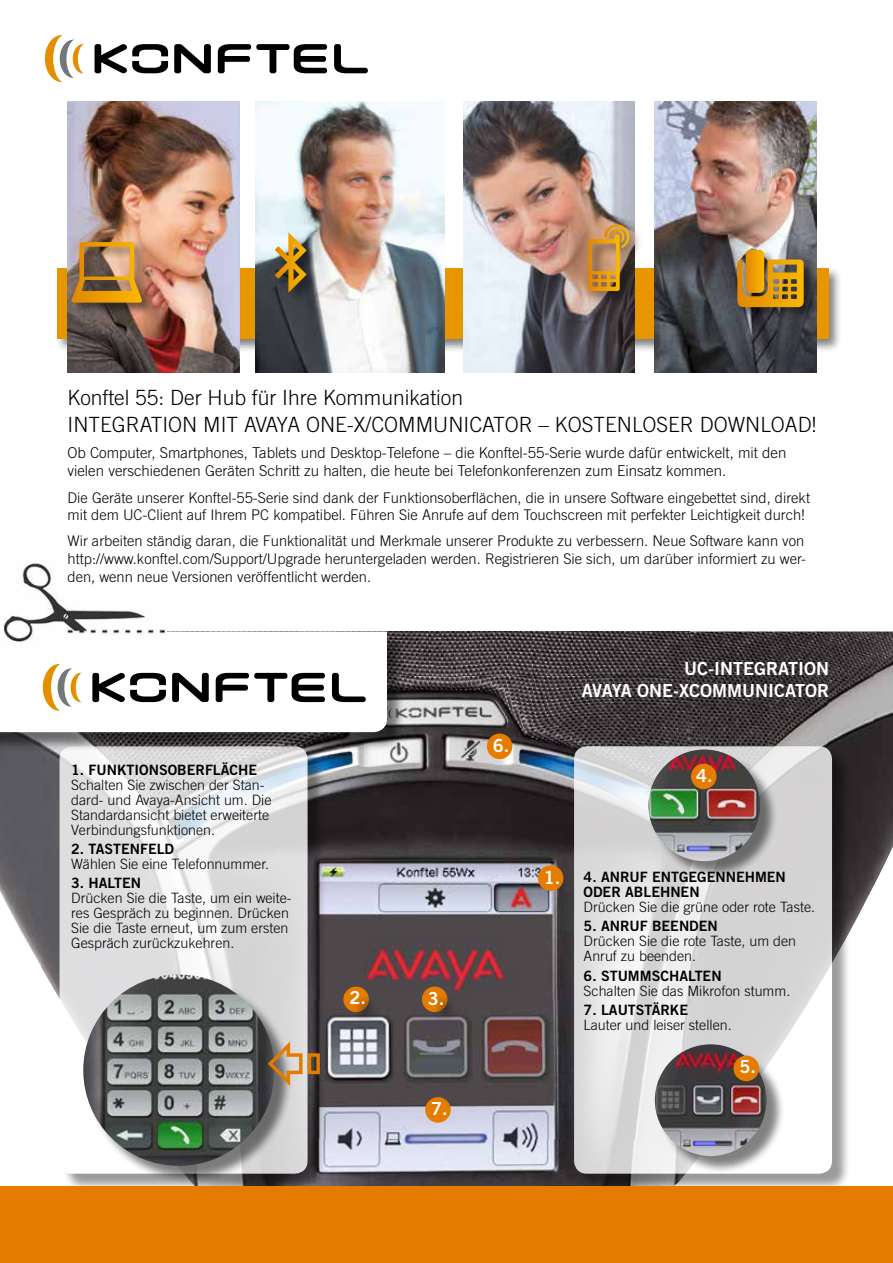
<style>
.page{position:relative;width:893px;height:1263px;background:#fff}
.page>*{position:absolute;margin:0;border:0;box-sizing:border-box;transform-origin:0 0}
.t1{font:300 21px/27px "Trade Gothic LT Std";color:#000}
.t2{font:18px/21.6px "Trade Gothic LT Std Bd 2";color:#fff;text-align:right}
.t3{font:300 15px/18px "Trade Gothic LT Std";color:#000}
.t4{font:300 14.7px/17.7px "Trade Gothic LT Std";color:#000}
.t5{font:300 14.25px/15px "Trade Gothic LT Std";color:#000}
.t6{font:14.25px/15px "Trade Gothic LT Std Bd 2";color:#000}
</style>
<div class="page">
<img style="left:42px;top:631px;width:647px;height:370px">
<img style="left:689px;top:631px;width:138px;height:117px">
<img style="left:0;top:751px;width:42px;height:218px">
<img style="left:827px;top:631px;width:47px;height:298px">
<img style="left:874px;top:631px;width:19px;height:254px">
<img style="left:326px;top:1001px;width:248px;height:46px">
<img style="left:326px;top:1047px;width:248px;height:92px">
<img style="left:326px;top:1139px;width:250px;height:47px">
<div style="left:576px;top:749px;width:275px;height:443px;background:#000;opacity:.5"></div>
<svg style="left:574px;top:746px;width:258px;height:428px;fill:#d8d8d9"></svg>
<div style="left:62px;top:749px;width:264px;height:443px;background:#000;opacity:.5"></div>
<svg style="left:60px;top:746px;width:248px;height:428px;fill:#dededf"></svg>
<div style="left:0;top:1186px;width:893px;height:77px;background:#e57c00"></div>
<div style="left:86px;top:977px;width:207px;height:208px;background:#000;opacity:.5"></div>
<img style="left:83px;top:974px;width:192px;height:192px;border-radius:96px">
<div style="left:657px;top:1046px;width:128px;height:128px;background:#000;opacity:.5"></div>
<img style="left:655px;top:1044px;width:111px;height:112px;border-radius:56px">
<div style="left:0;top:634px;width:406px;height:117px;background:#000;opacity:.5"></div>
<svg style="left:0;top:631px;width:388px;height:102px"></svg>
<div style="left:651px;top:752px;width:128px;height:128px;background:#000;opacity:.5"></div>
<img style="left:648px;top:749px;width:112px;height:112px;border-radius:56px">
<img style="left:0;top:563px;width:166px;height:90px">
<div style="left:55px;top:266px;width:787px;height:87px;background:#000;opacity:.5"></div>
<div style="left:57px;top:268px;width:771px;height:70px;background:#e89600"></div>
<img style="left:255px;top:102px;width:190px;height:270px">
<img style="left:68px;top:102px;width:171px;height:270px">
<img style="left:655px;top:102px;width:162px;height:270px">
<img style="left:463px;top:102px;width:172px;height:270px">
<div style="left:70px;top:240px;width:86px;height:77px;background:#000;opacity:.5"></div>
<svg style="left:71px;top:242px;width:71px;height:61px"></svg>
<div style="left:274px;top:231px;width:46px;height:75px;background:#000;opacity:.5"></div>
<svg style="left:275px;top:232px;width:32px;height:61px;background:#9b834a"></svg>
<div style="left:735px;top:248px;width:83px;height:73px;background:#000;opacity:.5"></div>
<svg style="left:737px;top:250px;width:67px;height:57px"></svg>
<div style="left:586px;top:223px;width:57px;height:82px;background:#000;opacity:.5"></div>
<svg style="left:588px;top:224px;width:41px;height:67px;background:#bc893f"></svg>
<svg style="left:45px;top:35px;width:39px;height:47px"></svg>
<svg style="left:174px;top:44px;width:37px;height:29px"></svg>
<svg style="left:334px;top:44px;width:34px;height:29px"></svg>
<svg style="left:218px;top:44px;width:109px;height:29px"></svg>
<svg style="left:95px;top:44px;width:73px;height:30px"></svg>
<div style="left:691px;top:764px;width:25px;height:25px;background:#e57c00;border-radius:50%"></div>
<div style="left:343px;top:986px;width:26px;height:26px;background:#e57c00;border-radius:50%"></div>
<div style="left:353px;top:994px;width:30px;height:29px;background:#000;opacity:.75"></div>
<div style="left:487px;top:733px;width:25px;height:26px;background:#e57c00;border-radius:50%"></div>
<div style="left:425px;top:1097px;width:26px;height:26px;background:#e57c00;border-radius:50%"></div>
<div style="left:538px;top:865px;width:25px;height:26px;background:#e57c00;border-radius:50%"></div>
<div style="left:733px;top:1056px;width:26px;height:25px;background:#e57c00;border-radius:50%"></div>
<div style="left:422px;top:986px;width:25px;height:26px;background:#e57c00;border-radius:50%"></div>
<div style="left:432px;top:995px;width:29px;height:28px;background:#000;opacity:.75"></div>
<svg style="left:267px;top:1041px;width:53px;height:45px;background:#908e90"></svg>
<h1 class="t1" style="left:68px;top:384px;width:750px">Konftel 55: Der Hub für Ihre Kommunikation<br>INTEGRATION MIT AVAYA ONE-X/COMMUNICATOR – KOSTENLOSER DOWNLOAD!</h1>
<p class="t3" style="left:68px;top:444px;width:720px">Ob Computer, Smartphones, Tablets und Desktop-Telefone – die Konftel-55-Serie wurde dafür entwickelt, mit den vielen verschiedenen Geräten Schritt zu halten, die heute bei Telefonkonferenzen zum Einsatz kommen.</p>
<p class="t4" style="left:68px;top:488px;width:744px">Die Geräte unserer Konftel-55-Serie sind dank der Funktionsoberflächen, die in unsere Software eingebettet sind, direkt mit dem UC-Client auf Ihrem PC kompatibel. Führen Sie Anrufe auf dem Touchscreen mit perfekter Leichtigkeit durch!</p>
<p class="t4" style="left:68px;top:532px;width:740px;text-align:justify">Wir arbeiten ständig daran, die Funktionalität und Merkmale unserer Produkte zu verbessern. Neue Software kann von http://www.konftel.com/Support/Upgrade heruntergeladen werden. Registrieren Sie sich, um darüber informiert zu wer&shy;den, wenn neue Versionen veröffentlicht werden.</p>
<p class="t6" style="left:71px;top:762px;width:188px">1. FUNKTIONSOBERFLÄCHE</p>
<p class="t5" style="left:71px;top:777px;width:202px">Schalten Sie zwischen der Stan&shy;dard- und Avaya-Ansicht um. Die<br>Standardansicht bietet erweiterte<br>Verbindungsfunktionen.</p>
<p class="t6" style="left:71px;top:841px;width:104px">2. TASTENFELD</p>
<p class="t5" style="left:71px;top:856px;width:199px">Wählen Sie eine Telefonnummer.</p>
<p class="t6" style="left:71px;top:875px;width:71px">3. HALTEN</p>
<p class="t5" style="left:71px;top:890px;width:222px">Drücken Sie die Taste, um ein weite&shy;res Gespräch zu beginnen. Drücken<br>Sie die Taste erneut, um zum ersten<br>Gespräch zurückzukehren.</p>
<p class="t2" style="left:349px;top:987px;width:18px">2.</p>
<p class="t2" style="left:428px;top:987px;width:18px">3.</p>
<p class="t2" style="left:431px;top:1097px;width:18px">7.</p>
<p class="t2" style="left:493px;top:734px;width:18px">6.</p>
<p class="t2" style="left:582px;top:658px;width:249px">UC-INTEGRATION<br>AVAYA ONE-XCOMMUNICATOR</p>
<p class="t2" style="left:696px;top:764px;width:18px">4.</p>
<p class="t2" style="left:544px;top:867px;width:18px">1.</p>
<p class="t6" style="left:584px;top:869px;width:204px">4. ANRUF ENTGEGENNEHMEN<br>ODER ABLEHNEN</p>
<p class="t5" style="left:584px;top:899px;width:233px">Drücken Sie die grüne oder rote Taste.</p>
<p class="t6" style="left:584px;top:918px;width:136px">5. ANRUF BEENDEN</p>
<p class="t5" style="left:584px;top:933px;width:214px">Drücken Sie die rote Taste, um den<br>Anruf zu beenden.</p>
<p class="t6" style="left:584px;top:968px;width:139px">6. STUMMSCHALTEN</p>
<p class="t5" style="left:584px;top:983px;width:208px">Schalten Sie das Mikrofon stumm.</p>
<p class="t6" style="left:584px;top:1002px;width:106px">7. LAUTSTÄRKE</p>
<p class="t5" style="left:584px;top:1017px;width:150px">Lauter und leiser stellen.</p>
<p class="t2" style="left:739px;top:1055px;width:18px">5.</p>
</div>
